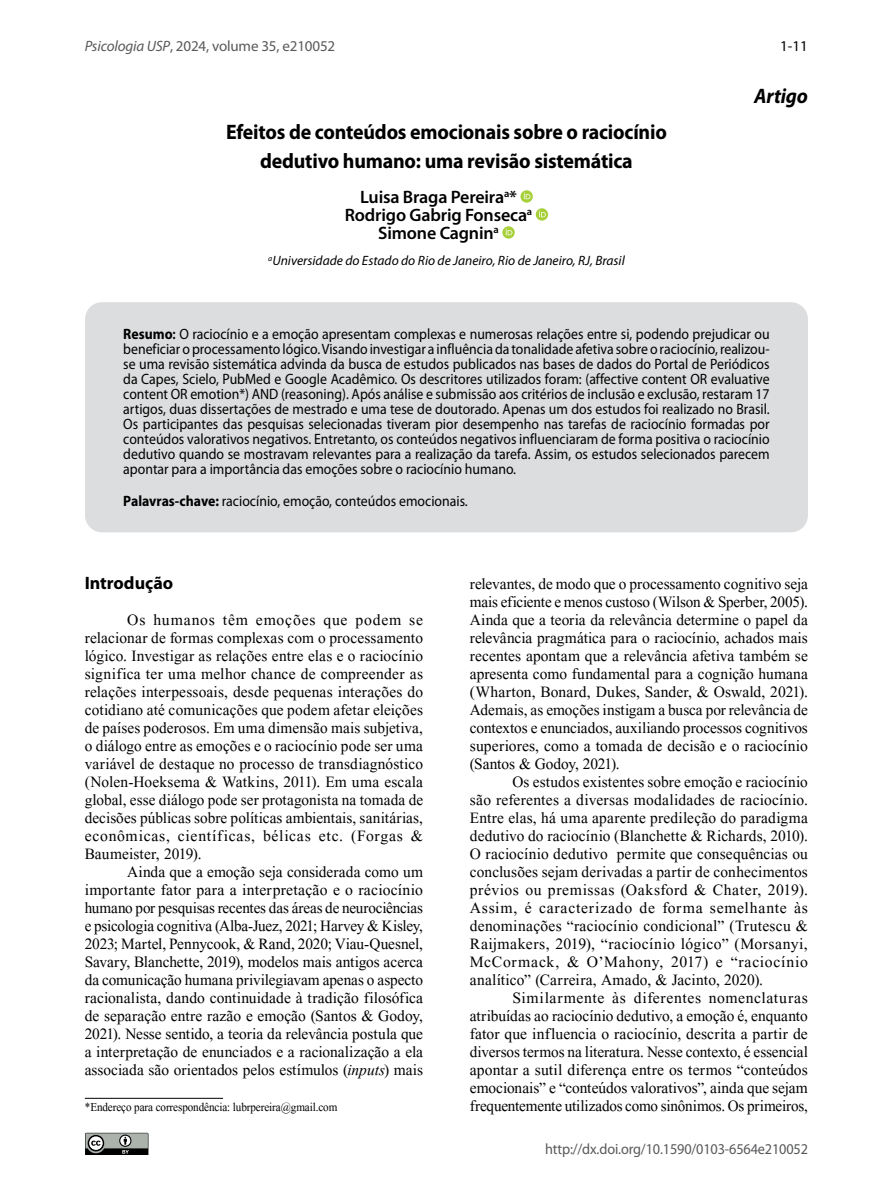
<style>
.page{position:relative;width:893px;height:1191px;background:#fff}
.page>*{position:absolute;margin:0;border:0;box-sizing:border-box;transform-origin:0 0}
.t1{font:700 21px/28.5px "Myriad Pro";letter-spacing:-.01em;color:#000;text-align:center;scale:.95 1}
.t2{font:italic 700 21px "Myriad Pro";letter-spacing:-.01em;color:#000;scale:.95 1}
.t3{font:19.5px/18px "Aparajita";letter-spacing:.005em;color:#000;text-align:justify}
.t4{font:600 18px/18px "Myriad Pro";letter-spacing:-.01em;color:#000;text-align:center}
.t5{font:700 18px "Myriad Pro";color:#000}
.t6{font:15px/15px "Myriad Pro";color:#000;text-align:justify;scale:.92 1}
.t7{font:15px "Aparajita";letter-spacing:-.005em;color:#000;scale:.92 1}
.t8{font:15px "Myriad Pro";letter-spacing:-.01em;color:#58595b;scale:.95 1}
.t9{font:15px "Myriad Pro";letter-spacing:-.01em;color:#58595b}
.t10{font:15px "Myriad Pro";color:#000}
.t11{font:italic 13.5px "Myriad Pro";color:#000}
.s1{font-style:italic}
.s2{font-weight:700}
.s3{font-weight:600}
</style>
<div class="page">
<svg style="left:85px;top:1132px;width:64px;height:23px"></svg>
<div style="left:85px;top:302px;width:723px;height:230px;background:#dcddde;border-radius:17px"></div>
<hr style="left:85px;top:1098px;width:138px;height:1px;background:#000">
<svg style="left:502px;top:190px;width:46px;height:49px"></svg>
<p class="t9" style="left:85px;top:38px;width:252px"><span class="s1">Psicologia USP</span>, 2024, volume 35, e210052</p>
<p class="t10" style="left:780px;top:38px;width:29px">1-11</p>
<p class="t1" style="left:226px;top:118px;width:465px">Efeitos de conteúdos emocionais sobre o raciocínio dedutivo humano: uma revisão sistemática</p>
<p class="t4" style="left:345px;top:188px;width:189px">Luisa Braga Pereira<sup>a</sup>*<br>Rodrigo Gabrig Fonseca<sup>a<br></sup>Simone Cagnin<sup>a</sup></p>
<p class="t11" style="left:268px;top:253px;width:358px"><sup>a</sup>Universidade do Estado do Rio de Janeiro, Rio de Janeiro, RJ, Brasil</p>
<p class="t2" style="left:754px;top:84px;width:58px">Artigo</p>
<p class="t6" style="left:123px;top:327px;width:704px"><span class="s2">Resumo</span><span class="s3">:</span> O raciocínio e a emoção apresentam complexas e numerosas relações entre si, podendo prejudicar ou beneficiar o processamento lógico. Visando investigar a influência da tonalidade afetiva sobre o raciocínio, realizou&shy;se uma revisão sistemática advinda da busca de estudos publicados nas bases de dados do Portal de Periódicos da Capes, Scielo, PubMed e Google Acadêmico. Os descritores utilizados foram: (affective content OR evaluative content OR emotion*) AND (reasoning). Após análise e submissão aos critérios de inclusão e exclusão, restaram 17 artigos, duas dissertações de mestrado e uma tese de doutorado. Apenas um dos estudos foi realizado no Brasil.<br>Os participantes das pesquisas selecionadas tiveram pior desempenho nas tarefas de raciocínio formadas por conteúdos valorativos negativos. Entretanto, os conteúdos negativos influenciaram de forma positiva o raciocínio dedutivo quando se mostravam relevantes para a realização da tarefa. Assim, os estudos selecionados parecem apontar para a importância das emoções sobre o raciocínio humano.</p>
<p class="t6" style="left:123px;top:494px;width:376px"><span class="s2">Palavras-chave:</span> raciocínio, emoção, conteúdos emocionais.</p>
<p class="t5" style="left:85px;top:573px;width:90px">Introdução</p>
<p class="t3" style="left:85px;top:612px;width:340px;text-indent:43px">Os humanos têm emoções que podem se relacionar de formas complexas com o processamento lógico. Investigar as relações entre elas e o raciocínio significa ter uma melhor chance de compreender as relações interpessoais, desde pequenas interações do cotidiano até comunicações que podem afetar eleições de países poderosos. Em uma dimensão mais subjetiva, o diálogo entre as emoções e o raciocínio pode ser uma variável de destaque no processo de transdiagnóstico (Nolen-Hoeksema &amp; Watkins, 2011). Em uma escala global, esse diálogo pode ser protagonista na tomada de decisões públicas sobre políticas ambientais, sanitárias, econômicas, científicas, bélicas etc. (Forgas &amp; Baumeister, 2019).</p>
<p class="t3" style="left:85px;top:864px;width:340px;text-indent:43px">Ainda que a emoção seja considerada como um importante fator para a interpretação e o raciocínio humano por pesquisas recentes das áreas de neurociências e psicologia cognitiva (Alba-Juez, 2021; Harvey &amp; Kisley, 2023; Martel, Pennycook, &amp; Rand, 2020; Viau-Quesnel, Savary, Blanchette, 2019), modelos mais antigos acerca da comunicação humana privilegiavam apenas o aspecto racionalista, dando continuidade à tradição filosófica de separação entre razão e emoção (Santos &amp; Godoy, 2021). Nesse sentido, a teoria da relevância postula que a interpretação de enunciados e a racionalização a ela associada são orientados pelos estímulos (<span class="s1">inputs</span>) mais</p>
<p class="t7" style="left:85px;top:1098px;width:276px">*Endereço para correspondência: lubrpereira@gmail.com</p>
<p class="t3" style="left:470px;top:576px;width:340px">relevantes, de modo que o processamento cognitivo seja mais eficiente e menos custoso (Wilson &amp; Sperber, 2005).<br>Ainda que a teoria da relevância determine o papel da relevância pragmática para o raciocínio, achados mais recentes apontam que a relevância afetiva também se apresenta como fundamental para a cognição humana (Wharton, Bonard, Dukes, Sander, &amp; Oswald, 2021).<br>Ademais, as emoções instigam a busca por relevância de contextos e enunciados, auxiliando processos cognitivos superiores, como a tomada de decisão e o raciocínio (Santos &amp; Godoy, 2021).</p>
<p class="t3" style="left:470px;top:774px;width:340px;text-indent:43px">Os estudos existentes sobre emoção e raciocínio são referentes a diversas modalidades de raciocínio.<br>Entre elas, há uma aparente predileção do paradigma dedutivo do raciocínio (Blanchette &amp; Richards, 2010).<br>O raciocínio dedutivo permite que consequências ou conclusões sejam derivadas a partir de conhecimentos prévios ou premissas (Oaksford &amp; Chater, 2019).<br>Assim, é caracterizado de forma semelhante às denominações “raciocínio condicional” (Trutescu &amp; Raijmakers, 2019), “raciocínio lógico” (Morsanyi, McCormack, &amp; O’Mahony, 2017) e “raciocínio analítico” (Carreira, Amado, &amp; Jacinto, 2020).</p>
<p class="t3" style="left:470px;top:990px;width:340px;text-indent:43px">Similarmente às diferentes nomenclaturas atribuídas ao raciocínio dedutivo, a emoção é, enquanto fator que influencia o raciocínio, descrita a partir de diversos termos na literatura. Nesse contexto, é essencial apontar a sutil diferença entre os termos “conteúdos emocionais” e “conteúdos valorativos”, ainda que sejam frequentemente utilizados como sinônimos. Os primeiros,</p>
<p class="t8" style="left:545px;top:1140px;width:278px">http://dx.doi.org/10.1590/0103-6564e210052</p>
</div>
